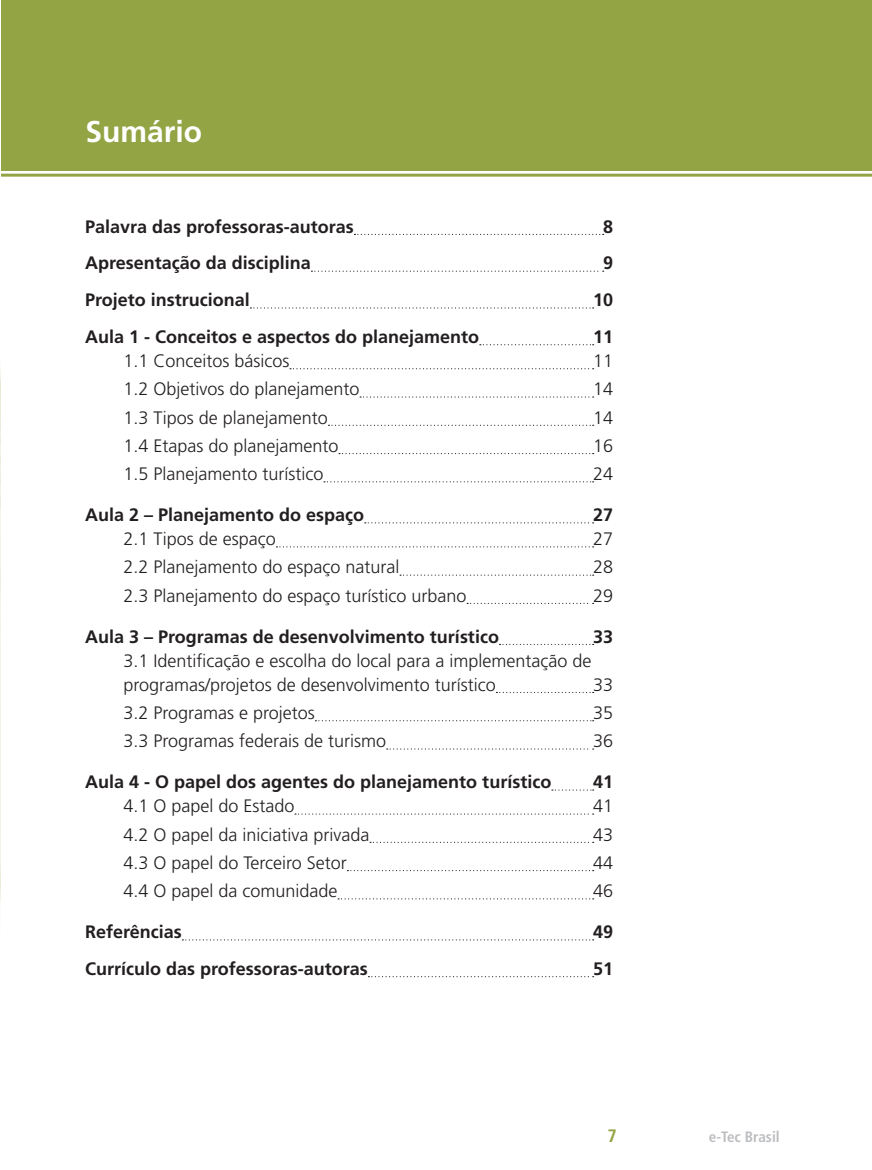
<style>
.page{position:relative;width:872px;height:1170px;background:#fff}
.page>*{position:absolute;margin:0;border:0;box-sizing:border-box;transform-origin:0 0}
.t1{font:700 30px "Frutiger LT Std";color:#fff}
.t2{font:300 18px/24px "Frutiger LT Std";color:#231f20}
.t3{font:700 18px "Frutiger LT Std";color:#231f20}
.t4{font:700 condensed 18px "Frutiger LT Std";color:#93a445}
.t5{font:700 condensed 15px "Frutiger LT Std";color:#bcbdc0}
</style>
<div class="page">
<div style="left:1px;top:0;width:871px;height:171px;background:#93a445"></div>
<hr style="left:0;top:174px;width:872px;height:3px;background:#93a445">
<svg style="left:354px;top:234px;width:249px;height:1px"></svg>
<svg style="left:311px;top:270px;width:292px;height:2px"></svg>
<svg style="left:250px;top:307px;width:343px;height:1px"></svg>
<svg style="left:480px;top:344px;width:113px;height:1px"></svg>
<svg style="left:290px;top:368px;width:303px;height:1px"></svg>
<svg style="left:360px;top:396px;width:233px;height:1px"></svg>
<svg style="left:328px;top:424px;width:265px;height:2px"></svg>
<svg style="left:339px;top:453px;width:254px;height:1px"></svg>
<svg style="left:324px;top:481px;width:269px;height:1px"></svg>
<svg style="left:365px;top:522px;width:228px;height:1px"></svg>
<svg style="left:276px;top:546px;width:317px;height:1px"></svg>
<svg style="left:400px;top:574px;width:193px;height:1px"></svg>
<svg style="left:467px;top:603px;width:126px;height:1px"></svg>
<svg style="left:499px;top:644px;width:94px;height:1px"></svg>
<svg style="left:496px;top:692px;width:97px;height:1px"></svg>
<svg style="left:315px;top:720px;width:278px;height:1px"></svg>
<svg style="left:387px;top:748px;width:206px;height:1px"></svg>
<svg style="left:552px;top:789px;width:41px;height:1px"></svg>
<svg style="left:295px;top:813px;width:298px;height:1px"></svg>
<svg style="left:370px;top:841px;width:223px;height:1px"></svg>
<svg style="left:347px;top:870px;width:246px;height:1px"></svg>
<svg style="left:338px;top:898px;width:255px;height:1px"></svg>
<svg style="left:182px;top:939px;width:411px;height:1px"></svg>
<svg style="left:368px;top:976px;width:225px;height:1px"></svg>
<img style="left:0;top:174px;width:1px;height:729px">
<p class="t1" style="left:86px;top:113px;width:118px">Sumário</p>
<p class="t3" style="left:85px;top:216px;width:270px">Palavra das professoras-autoras</p>
<p class="t3" style="left:603px;top:216px;width:12px">8</p>
<p class="t3" style="left:85px;top:252px;width:227px">Apresentação da disciplina</p>
<p class="t3" style="left:603px;top:252px;width:12px">9</p>
<p class="t3" style="left:85px;top:289px;width:166px">Projeto instrucional</p>
<p class="t3" style="left:593px;top:289px;width:22px">10</p>
<p class="t3" style="left:85px;top:326px;width:396px">Aula 1 - Conceitos e aspectos do planejamento</p>
<p class="t3" style="left:593px;top:326px;width:22px">11</p>
<p class="t2" style="left:123px;top:349px;width:168px">1.1 Conceitos básicos</p>
<p class="t2" style="left:593px;top:349px;width:22px">11</p>
<p class="t2" style="left:123px;top:377px;width:238px">1.2 Objetivos do planejamento</p>
<p class="t2" style="left:593px;top:377px;width:22px">14</p>
<p class="t2" style="left:123px;top:405px;width:206px">1.3 Tipos de planejamento</p>
<p class="t2" style="left:593px;top:405px;width:22px">14</p>
<p class="t2" style="left:123px;top:434px;width:217px">1.4 Etapas do planejamento</p>
<p class="t2" style="left:593px;top:434px;width:22px">16</p>
<p class="t2" style="left:123px;top:462px;width:202px">1.5 Planejamento turístico</p>
<p class="t2" style="left:593px;top:462px;width:22px">24</p>
<p class="t3" style="left:85px;top:504px;width:281px">Aula 2 – Planejamento do espaço</p>
<p class="t3" style="left:593px;top:504px;width:22px">27</p>
<p class="t2" style="left:123px;top:527px;width:154px">2.1 Tipos de espaço</p>
<p class="t2" style="left:593px;top:527px;width:22px">27</p>
<p class="t2" style="left:123px;top:555px;width:278px">2.2 Planejamento do espaço natural</p>
<p class="t2" style="left:593px;top:555px;width:22px">28</p>
<p class="t2" style="left:123px;top:583px;width:345px">2.3 Planejamento do espaço turístico urbano</p>
<p class="t2" style="left:593px;top:583px;width:22px">29</p>
<p class="t3" style="left:85px;top:625px;width:415px">Aula 3 – Programas de desenvolvimento turístico</p>
<p class="t3" style="left:593px;top:625px;width:22px">33</p>
<p class="t2" style="left:123px;top:648px;width:470px">3.1 Identificação e escolha do local para a implementação de programas/projetos de desenvolvimento turístico</p>
<p class="t2" style="left:593px;top:672px;width:22px">33</p>
<p class="t2" style="left:123px;top:701px;width:193px">3.2 Programas e projetos</p>
<p class="t2" style="left:593px;top:701px;width:22px">35</p>
<p class="t2" style="left:123px;top:729px;width:264px">3.3 Programas federais de turismo</p>
<p class="t2" style="left:593px;top:729px;width:22px">36</p>
<p class="t3" style="left:85px;top:771px;width:468px">Aula 4 - O papel dos agentes do planejamento turístico</p>
<p class="t3" style="left:593px;top:771px;width:22px">41</p>
<p class="t2" style="left:123px;top:794px;width:173px">4.1 O papel do Estado</p>
<p class="t2" style="left:593px;top:794px;width:22px">41</p>
<p class="t2" style="left:123px;top:822px;width:248px">4.2 O papel da iniciativa privada</p>
<p class="t2" style="left:593px;top:822px;width:22px">43</p>
<p class="t2" style="left:123px;top:850px;width:225px">4.3 O papel do Terceiro Setor</p>
<p class="t2" style="left:593px;top:850px;width:22px">44</p>
<p class="t2" style="left:123px;top:879px;width:216px">4.4 O papel da comunidade</p>
<p class="t2" style="left:593px;top:879px;width:22px">46</p>
<p class="t3" style="left:85px;top:921px;width:98px">Referências</p>
<p class="t3" style="left:593px;top:921px;width:22px">49</p>
<p class="t3" style="left:85px;top:958px;width:284px">Currículo das professoras-autoras</p>
<p class="t3" style="left:593px;top:958px;width:22px">51</p>
<p class="t4" style="left:607px;top:1124px;width:11px">7</p>
<p class="t5" style="left:709px;top:1127px;width:72px">e-Tec Brasil</p>
</div>
